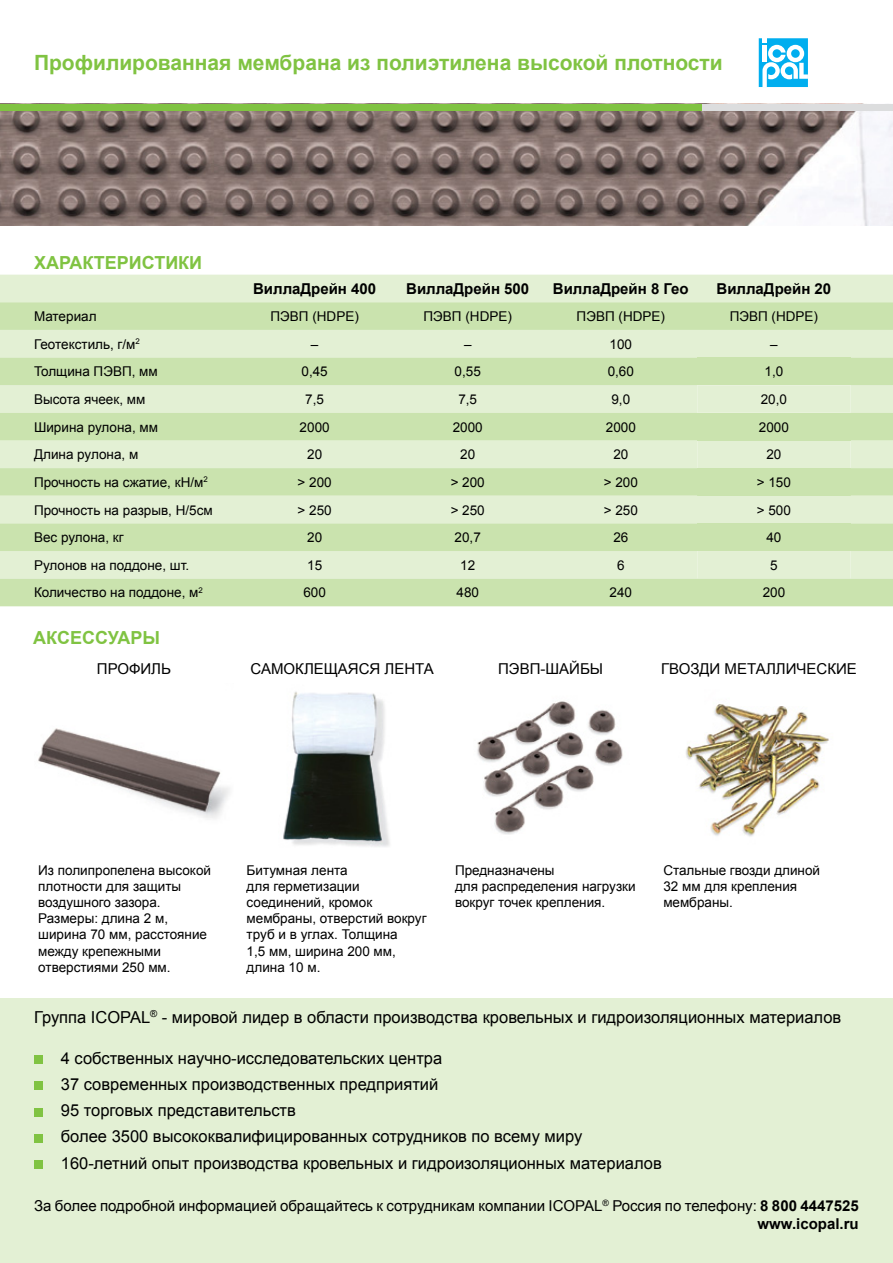
<style>
.page{position:relative;width:893px;height:1263px;background:#fff}
.page>*{position:absolute;margin:0;border:0;box-sizing:border-box;transform-origin:0 0}
.t1{font:700 21px "Arial";color:#80c342}
.t2{font:700 18px "Arial";color:#80c342}
.t3{font:16.5px "Arial";color:#000}
.t4{font:15px "Arial";color:#000}
.t5{font:700 15px "Arial";color:#000}
.t6{font:13.5px/16.2px "Arial";color:#000}
.s1{font-weight:700}
</style>
<div class="page">
<div style="left:759px;top:38px;width:49px;height:49px;background:#00aeef"></div>
<svg style="left:762px;top:38px;width:46px;height:49px"></svg>
<div style="left:0;top:998px;width:893px;height:265px;background:#e3f0d4"></div>
<div style="left:34px;top:1055px;width:9px;height:9px;background:#80c342"></div>
<div style="left:34px;top:1081px;width:9px;height:9px;background:#80c342"></div>
<div style="left:34px;top:1108px;width:9px;height:8px;background:#80c342"></div>
<div style="left:34px;top:1134px;width:9px;height:8px;background:#80c342"></div>
<div style="left:34px;top:1160px;width:9px;height:8px;background:#80c342"></div>
<img style="left:0;top:110px;width:893px;height:115px">
<div style="left:702px;top:104px;width:191px;height:6px;background:#dcddde"></div>
<div style="left:0;top:104px;width:702px;height:6px;background:#80c342"></div>
<img style="left:686px;top:704px;width:143px;height:133px">
<img style="left:477px;top:701px;width:146px;height:134px">
<img style="left:38px;top:728px;width:192px;height:91px">
<img style="left:283px;top:691px;width:107px;height:156px">
<div style="left:0;top:275px;width:893px;height:83px;background:#e3f0d4"></div>
<div style="left:0;top:302px;width:893px;height:28px;background:#cae3ae"></div>
<svg style="left:0;top:358px;width:893px;height:248px;background:#d5e8bf"></svg>
<p class="t1" style="left:34px;top:48px;width:690px">Профилированная мембрана из полиэтилена высокой плотности</p>
<p class="t2" style="left:34px;top:250px;width:170px">ХАРАКТЕРИСТИКИ</p>
<p class="t5" style="left:253px;top:278px;width:125px">ВиллаДрейн 400</p>
<p class="t5" style="left:406px;top:278px;width:125px">ВиллаДрейн 500</p>
<p class="t5" style="left:553px;top:278px;width:137px">ВиллаДрейн 8 Гео</p>
<p class="t5" style="left:716px;top:278px;width:116px">ВиллаДрейн 20</p>
<p class="t6" style="left:34px;top:308px;width:64px">Материал</p>
<p class="t6" style="left:270px;top:308px;width:90px">ПЭВП (HDPE)</p>
<p class="t6" style="left:424px;top:308px;width:90px">ПЭВП (HDPE)</p>
<p class="t6" style="left:577px;top:308px;width:90px">ПЭВП (HDPE)</p>
<p class="t6" style="left:730px;top:308px;width:90px">ПЭВП (HDPE)</p>
<p class="t6" style="left:34px;top:336px;width:107px">Геотекстиль, г/м<sup>2</sup></p>
<p class="t6" style="left:311px;top:336px;width:9px">–</p>
<p class="t6" style="left:464px;top:336px;width:9px">–</p>
<p class="t6" style="left:610px;top:336px;width:24px">100</p>
<p class="t6" style="left:770px;top:336px;width:9px">–</p>
<p class="t6" style="left:34px;top:363px;width:125px">Толщина ПЭВП, мм</p>
<p class="t6" style="left:302px;top:363px;width:28px">0,45</p>
<p class="t6" style="left:455px;top:363px;width:28px">0,55</p>
<p class="t6" style="left:608px;top:363px;width:28px">0,60</p>
<p class="t6" style="left:764px;top:363px;width:20px">1,0</p>
<p class="t6" style="left:34px;top:391px;width:113px">Высота ячеек, мм</p>
<p class="t6" style="left:305px;top:391px;width:20px">7,5</p>
<p class="t6" style="left:458px;top:391px;width:20px">7,5</p>
<p class="t6" style="left:611px;top:391px;width:20px">9,0</p>
<p class="t6" style="left:761px;top:391px;width:28px">20,0</p>
<p class="t6" style="left:34px;top:419px;width:126px">Ширина рулона, мм</p>
<p class="t6" style="left:300px;top:419px;width:32px">2000</p>
<p class="t6" style="left:453px;top:419px;width:32px">2000</p>
<p class="t6" style="left:606px;top:419px;width:32px">2000</p>
<p class="t6" style="left:759px;top:419px;width:32px">2000</p>
<p class="t6" style="left:34px;top:446px;width:106px">Длина рулона, м</p>
<p class="t6" style="left:307px;top:446px;width:17px">20</p>
<p class="t6" style="left:460px;top:446px;width:17px">20</p>
<p class="t6" style="left:613px;top:446px;width:17px">20</p>
<p class="t6" style="left:766px;top:446px;width:17px">20</p>
<p class="t6" style="left:34px;top:474px;width:175px">Прочность на сжатие, кН/м<sup>2</sup></p>
<p class="t6" style="left:298px;top:474px;width:36px">&gt; 200</p>
<p class="t6" style="left:451px;top:474px;width:36px">&gt; 200</p>
<p class="t6" style="left:604px;top:474px;width:36px">&gt; 200</p>
<p class="t6" style="left:757px;top:474px;width:36px">&gt; 150</p>
<p class="t6" style="left:34px;top:502px;width:180px">Прочность на разрыв, Н/5см</p>
<p class="t6" style="left:298px;top:502px;width:36px">&gt; 250</p>
<p class="t6" style="left:451px;top:502px;width:36px">&gt; 250</p>
<p class="t6" style="left:604px;top:502px;width:36px">&gt; 250</p>
<p class="t6" style="left:757px;top:502px;width:36px">&gt; 500</p>
<p class="t6" style="left:34px;top:529px;width:91px">Вес рулона, кг</p>
<p class="t6" style="left:307px;top:529px;width:17px">20</p>
<p class="t6" style="left:455px;top:529px;width:28px">20,7</p>
<p class="t6" style="left:613px;top:529px;width:17px">26</p>
<p class="t6" style="left:766px;top:529px;width:17px">40</p>
<p class="t6" style="left:34px;top:557px;width:157px">Рулонов на поддоне, шт.</p>
<p class="t6" style="left:307px;top:557px;width:17px">15</p>
<p class="t6" style="left:460px;top:557px;width:17px">12</p>
<p class="t6" style="left:617px;top:557px;width:9px">6</p>
<p class="t6" style="left:770px;top:557px;width:9px">5</p>
<p class="t6" style="left:34px;top:584px;width:170px">Количество на поддоне, м<sup>2</sup></p>
<p class="t6" style="left:303px;top:584px;width:24px">600</p>
<p class="t6" style="left:456px;top:584px;width:24px">480</p>
<p class="t6" style="left:610px;top:584px;width:24px">240</p>
<p class="t6" style="left:763px;top:584px;width:24px">200</p>
<p class="t2" style="left:33px;top:625px;width:128px">АКСЕССУАРЫ</p>
<p class="t4" style="left:97px;top:658px;width:75px">ПРОФИЛЬ</p>
<p class="t4" style="left:251px;top:658px;width:185px">САМОКЛЕЩАЯСЯ ЛЕНТА</p>
<p class="t4" style="left:498px;top:658px;width:107px">ПЭВП-ШАЙБЫ</p>
<p class="t4" style="left:661px;top:658px;width:197px">ГВОЗДИ МЕТАЛЛИЧЕСКИЕ</p>
<p class="t6" style="left:247px;top:861px;width:181px">Битумная лента<br>для герметизации соединений, кромок мембраны, отверстий вокруг труб и в углах. Толщина<br>1,5 мм, ширина 200 мм, длина 10 м.</p>
<p class="t6" style="left:455px;top:861px;width:182px">Предназначены<br>для распределения нагрузки вокруг точек крепления.</p>
<p class="t6" style="left:663px;top:861px;width:158px">Стальные гвозди длиной<br>32 мм для крепления мембраны.</p>
<p class="t3" style="left:34px;top:1006px;width:809px">Группа ICOPAL<sup>®</sup> - мировой лидер в области производства кровельных и гидроизоляционных материалов</p>
<p class="t3" style="left:61px;top:1047px;width:383px">4 собственных научно-исследовательских центра</p>
<p class="t3" style="left:61px;top:1073px;width:379px">37 современных производственных предприятий</p>
<p class="t3" style="left:61px;top:1099px;width:237px">95 торговых представительств</p>
<p class="t3" style="left:61px;top:1125px;width:523px">более 3500 высококвалифицированных сотрудников по всему миру</p>
<p class="t3" style="left:61px;top:1151px;width:602px">160-летний опыт производства кровельных и гидроизоляционных материалов</p>
<p class="t4" style="left:34px;top:1196px;width:826px">За более подробной информацией обращайтесь к сотрудникам компании ICOPAL<sup>®</sup> Россия по телефону: <span class="s1">8 800 4447525</span></p>
<p class="t5" style="left:758px;top:1213px;width:103px">www.icopal.ru</p>
<p class="t6" style="left:38px;top:861px;width:174px">Из полипропелена высокой плотности для защиты воздушного зазора.</p>
<p class="t6" style="left:38px;top:910px;width:131px">Размеры: длина 2 м,</p>
<p class="t6" style="left:38px;top:926px;width:170px">ширина 70 мм, расстояние между крепежными отверстиями 250 мм.</p>
</div>
